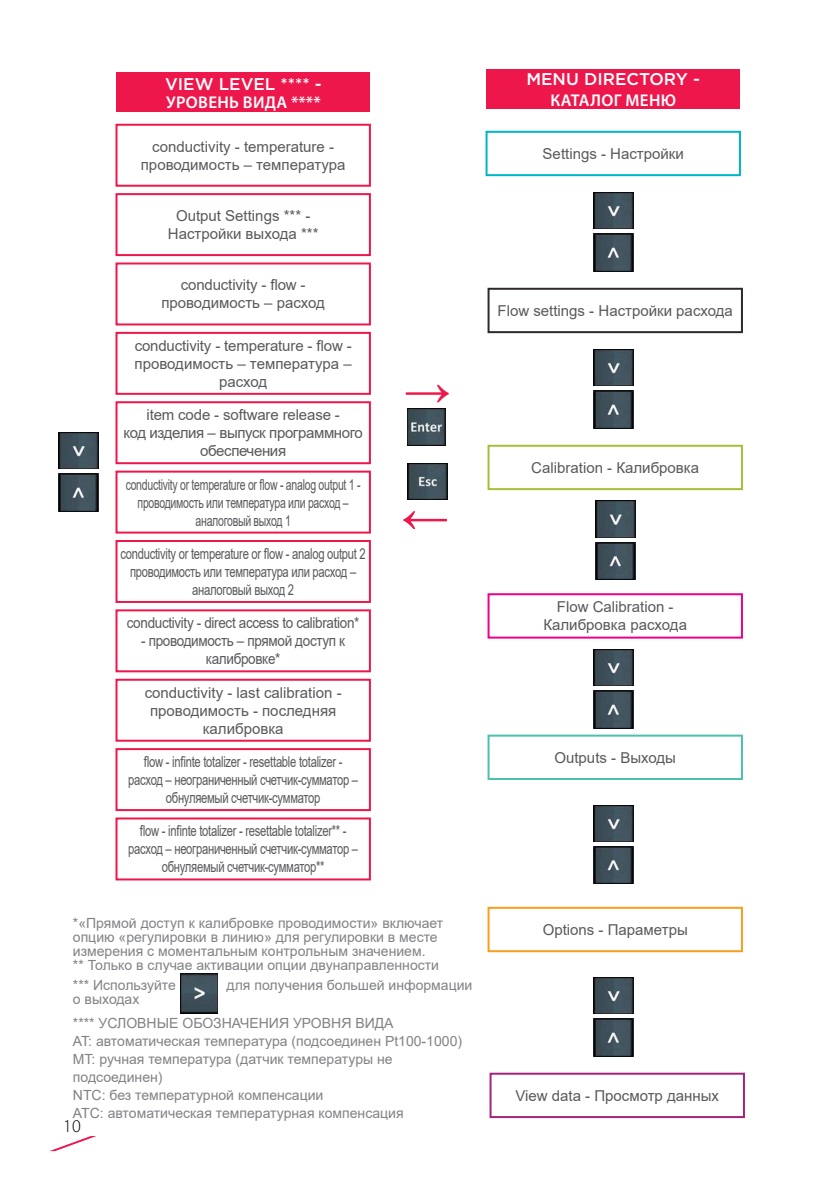
<style>
.page{position:relative;width:840px;height:1191px;background:#fff}
.page>*{position:absolute;margin:0;border:0;box-sizing:border-box;transform-origin:0 0}
.t1{font:700 50.4px "Arial";color:#ed174c}
.t2{font:700 49.6px "Arial";color:#ed174c}
.t3{font:300 18px "Myriad Pro";color:#000}
.t4{font:500 17px "Gotham";color:#fff}
.t5{font:600 17px "Myriad Pro";letter-spacing:.02em;color:#fff}
.t6{font:15px/18px "Arial";letter-spacing:-.025em;color:#58595b;text-align:center;scale:.75 1}
.t7{font:15px/18px "Arial";color:#58595b;text-align:center}
.t8{font:15px/18px "Arial";letter-spacing:-.025em;color:#58595b;text-align:center}
.t9{font:15px/18px "Arial";letter-spacing:-.025em;color:#58595b;text-align:center;scale:.7 1}
.t10{font:15px/18px "Arial";letter-spacing:-.025em;color:#58595b;text-align:center;scale:.9 1}
.t11{font:14px/18px "Arial";color:#808285}
</style>
<div class="page">
<svg style="left:50px;top:1136px;width:46px;height:15px"></svg>
<img style="left:59px;top:432px;width:40px;height:37px">
<img style="left:181px;top:974px;width:36px;height:39px">
<img style="left:593px;top:193px;width:39px;height:36px">
<img style="left:593px;top:234px;width:39px;height:37px">
<img style="left:593px;top:649px;width:39px;height:37px">
<img style="left:593px;top:690px;width:39px;height:38px">
<img style="left:593px;top:350px;width:39px;height:36px">
<img style="left:593px;top:391px;width:39px;height:37px">
<img style="left:595px;top:501px;width:39px;height:36px">
<img style="left:595px;top:542px;width:39px;height:37px">
<img style="left:593px;top:805px;width:39px;height:36px">
<img style="left:593px;top:846px;width:39px;height:38px">
<img style="left:593px;top:977px;width:39px;height:37px">
<img style="left:593px;top:1018px;width:39px;height:38px">
<img style="left:59px;top:474px;width:40px;height:37px">
<div style="left:117px;top:72px;width:253px;height:40px;background:#ed174c"></div>
<div style="left:486px;top:69px;width:253px;height:40px;background:#ed174c"></div>
<img style="left:407px;top:463px;width:40px;height:37px">
<img style="left:407px;top:408px;width:38px;height:37px">
<div style="left:115px;top:124px;width:255px;height:63px;border:2px solid #ed174c"></div>
<div style="left:115px;top:193px;width:255px;height:63px;border:2px solid #ed174c"></div>
<div style="left:115px;top:401px;width:255px;height:63px;border:2px solid #ed174c"></div>
<div style="left:115px;top:332px;width:255px;height:63px;border:2px solid #ed174c"></div>
<div style="left:115px;top:262px;width:255px;height:63px;border:2px solid #ed174c"></div>
<div style="left:115px;top:470px;width:255px;height:63px;border:2px solid #ed174c"></div>
<div style="left:115px;top:540px;width:255px;height:63px;border:2px solid #ed174c"></div>
<div style="left:115px;top:609px;width:255px;height:63px;border:2px solid #ed174c"></div>
<div style="left:115px;top:748px;width:255px;height:63px;border:2px solid #ed174c"></div>
<div style="left:115px;top:678px;width:255px;height:63px;border:2px solid #ed174c"></div>
<div style="left:115px;top:817px;width:255px;height:63px;border:2px solid #ed174c"></div>
<div style="left:485px;top:131px;width:255px;height:45px;border:2px solid #00b4ca"></div>
<div style="left:487px;top:445px;width:255px;height:45px;border:2px solid #a7be39"></div>
<div style="left:487px;top:593px;width:255px;height:45px;border:2px solid #ec008c"></div>
<div style="left:487px;top:288px;width:255px;height:45px;border:2px solid #30292c"></div>
<div style="left:487px;top:734px;width:255px;height:46px;border:2px solid #4cc0ad"></div>
<div style="left:487px;top:906px;width:255px;height:46px;border:2px solid #f99d1c"></div>
<div style="left:489px;top:1072px;width:255px;height:46px;border:2px solid #a5247a"></div>
<p class="t4" style="left:165px;top:73px;width:158px">VIEW LEVEL **** -</p>
<p class="t5" style="left:166px;top:91px;width:156px">УРОВЕНЬ ВИДА ****</p>
<p class="t7" style="left:141px;top:137px;width:206px">conductivity - temperature - проводимость – температура</p>
<p class="t7" style="left:168px;top:207px;width:152px">Output Settings *** -<br>Настройки выхода ***</p>
<p class="t8" style="left:161px;top:276px;width:165px">conductivity - flow - проводимость – расход</p>
<p class="t8" style="left:134px;top:336px;width:219px">conductivity - temperature - flow - проводимость – температура – расход</p>
<p class="t8" style="left:123px;top:406px;width:241px">item code - software release -<br>код изделия – выпуск программного обеспечения</p>
<p class="t9" style="left:126px;top:475px;width:337px">conductivity or temperature or flow - analog output 1 - проводимость или температура или расход – аналоговый выход 1</p>
<p class="t6" style="left:120px;top:544px;width:328px">conductivity or temperature or flow - analog output 2 проводимость или температура или расход – аналоговый выход 2</p>
<p class="t10" style="left:127px;top:614px;width:260px">conductivity - direct access to calibration*</p>
<p class="t10" style="left:141px;top:632px;width:228px">- проводимость – прямой доступ к калибровке*</p>
<p class="t7" style="left:145px;top:683px;width:198px">conductivity - last calibration - проводимость - последняя калибровка</p>
<p class="t6" style="left:128px;top:752px;width:308px">flow - infinte totalizer - resettable totalizer - расход – неограниченный счетчик-сумматор – обнуляемый счетчик-сумматор</p>
<p class="t6" style="left:128px;top:822px;width:308px">flow - infinte totalizer - resettable totalizer** - расход – неограниченный счетчик-сумматор – обнуляемый счетчик-сумматор**</p>
<h2 class="t2" style="left:386px;top:406px;width:26px;rotate:-90deg">↓</h2>
<h1 class="t1" style="left:467px;top:507px;width:27px;rotate:90deg">↓</h1>
<p class="t11" style="left:73px;top:916px;width:371px;line-height:14px">*«Прямой доступ к калибровке проводимости» включает опцию «регулировки в линию» для регулировки в месте измерения с моментальным контрольным значением.<br>** Только в случае активации опции двунаправленности</p>
<p class="t11" style="left:73px;top:976px;width:104px">*** Используйте</p>
<p class="t11" style="left:226px;top:976px;width:247px">для получения большей информации</p>
<p class="t11" style="left:73px;top:987px;width:322px;line-height:23.6px">о выходах<br>**** УСЛОВНЫЕ ОБОЗНАЧЕНИЯ УРОВНЯ ВИДА</p>
<p class="t11" style="left:73px;top:1031px;width:390px">AT: автоматическая температура (подсоединен Pt100-1000)<br>MT: ручная температура (датчик температуры не подсоединен)<br>NTC: без температурной компенсации<br>ATC: автоматическая температурная компенсация</p>
<p class="t3" style="left:63px;top:1115px;width:19px">10</p>
<p class="t4" style="left:526px;top:68px;width:175px">MENU DIRECTORY -</p>
<p class="t5" style="left:550px;top:89px;width:127px">КАТАЛОГ МЕНЮ</p>
<p class="t7" style="left:542px;top:145px;width:143px">Settings - Настройки</p>
<p class="t7" style="left:497px;top:301px;width:237px">Flow settings - Настройки расхода</p>
<p class="t7" style="left:531px;top:458px;width:169px">Calibration - Калибровка</p>
<p class="t7" style="left:543px;top:598px;width:145px">Flow Calibration -<br>Калибровка расхода</p>
<p class="t7" style="left:554px;top:748px;width:123px">Outputs - Выходы</p>
<p class="t7" style="left:542px;top:920px;width:146px">Options - Параметры</p>
<p class="t7" style="left:515px;top:1086px;width:205px">View data - Просмотр данных</p>
</div>
